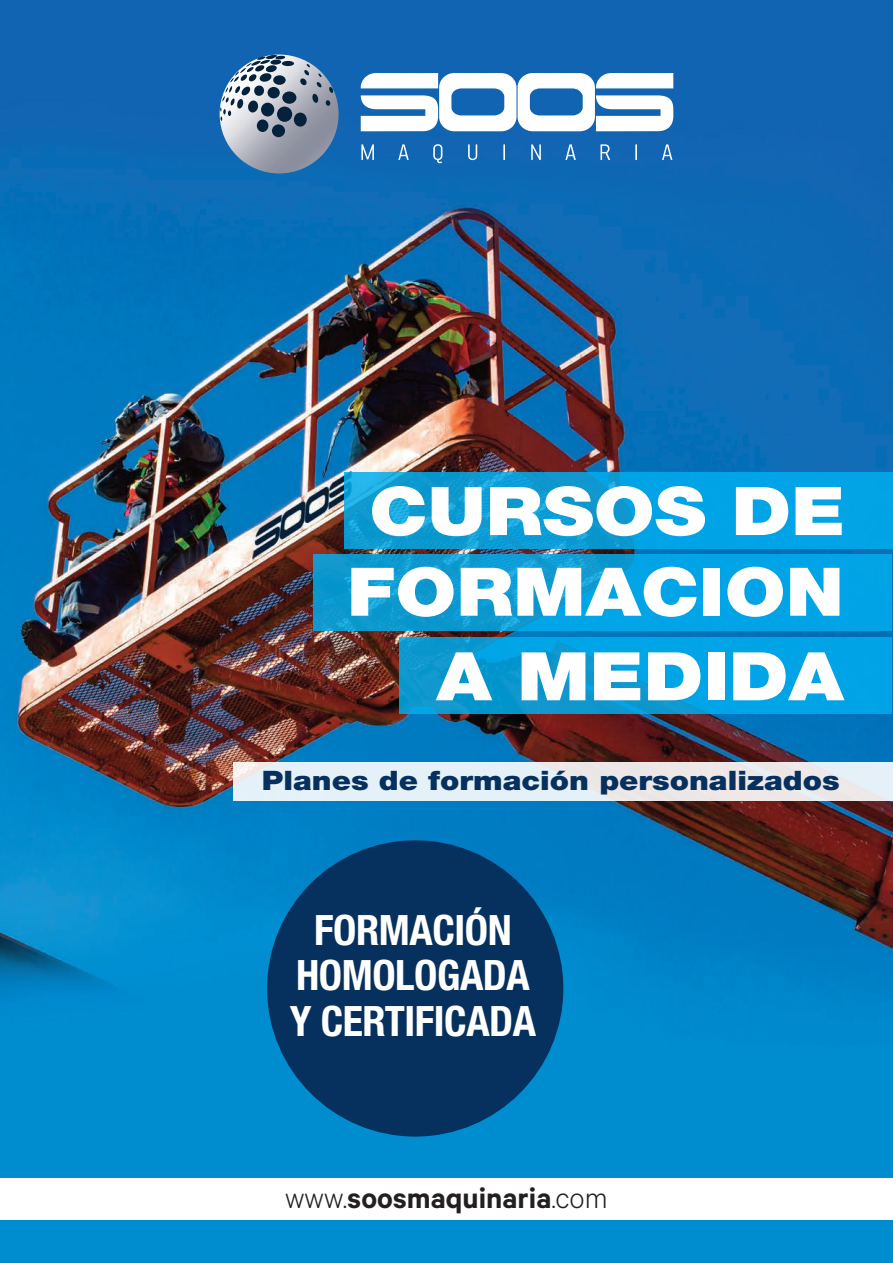
<style>
.page{position:relative;width:893px;height:1263px;background:#fff}
.page>*{position:absolute;margin:0;border:0;box-sizing:border-box;transform-origin:0 0}
.t1{font:900 67.05px "Helvetica Neue";color:#fff;scale:1.14 1}
.t2{font:700 condensed 42px "Helvetica Neue";letter-spacing:-.01em;color:#fff}
.t3{font:600 32.1px "Calibre";color:#231f20}
.t4{font:900 26.85px "Helvetica Neue";color:#06305d;scale:1.14 1}
.s1{font-weight:300}
</style>
<div class="page">
<img style="left:0;top:0;width:893px;height:1263px">
<div style="left:0;top:1178px;width:893px;height:41px;background:#fff"></div>
<div style="left:267px;top:840px;width:296px;height:296px;background:#06305d;border-radius:50%"></div>
<img style="left:220px;top:55px;width:119px;height:118px;border-radius:50%">
<div style="left:257px;top:119px;width:11px;height:13px;background:#04223b;border-radius:50%"></div>
<div style="left:272px;top:124px;width:13px;height:13px;background:#04223b;border-radius:50%"></div>
<div style="left:277px;top:107px;width:15px;height:15px;background:#04223b;border-radius:50%"></div>
<div style="left:294px;top:113px;width:13px;height:14px;background:#04223b;border-radius:50%"></div>
<div style="left:282px;top:91px;width:14px;height:13px;background:#04223b;border-radius:50%"></div>
<div style="left:282px;top:61px;width:12px;height:5px;background:#04223b;border-radius:50%"></div>
<svg style="left:220px;top:55px;width:65px;height:66px"></svg>
<svg style="left:300px;top:64px;width:33px;height:42px"></svg>
<svg style="left:361px;top:73px;width:312px;height:58px"></svg>
<svg style="left:361px;top:144px;width:311px;height:19px;background:#2773b9"></svg>
<div style="left:344px;top:472px;width:549px;height:76px;background:#00aeef;opacity:.85"></div>
<div style="left:314px;top:555px;width:578px;height:76px;background:#00aeef;opacity:.85"></div>
<div style="left:399px;top:638px;width:493px;height:76px;background:#00aeef;opacity:.85"></div>
<div style="left:234px;top:762px;width:659px;height:38px;background:#fff;opacity:.9"></div>
<p class="t1" style="left:369px;top:487px;width:419px">CURSOS DE</p>
<p class="t1" style="left:347px;top:568px;width:437px">FORMACION</p>
<p class="t1" style="left:436px;top:652px;width:359px">A MEDIDA</p>
<p class="t4" style="left:262px;top:770px;width:508px">Planes de formación personalizados</p>
<p class="t2" style="left:314px;top:915px;width:199px">FORMACIÓN</p>
<p class="t2" style="left:296px;top:960px;width:235px">HOMOLOGADA</p>
<p class="t2" style="left:290px;top:1006px;width:248px">Y CERTIFICADA</p>
<p class="t3" style="left:285px;top:1178px;width:324px"><span class="s1">www.</span>soosmaquinaria<span class="s1">.com</span></p>
</div>
